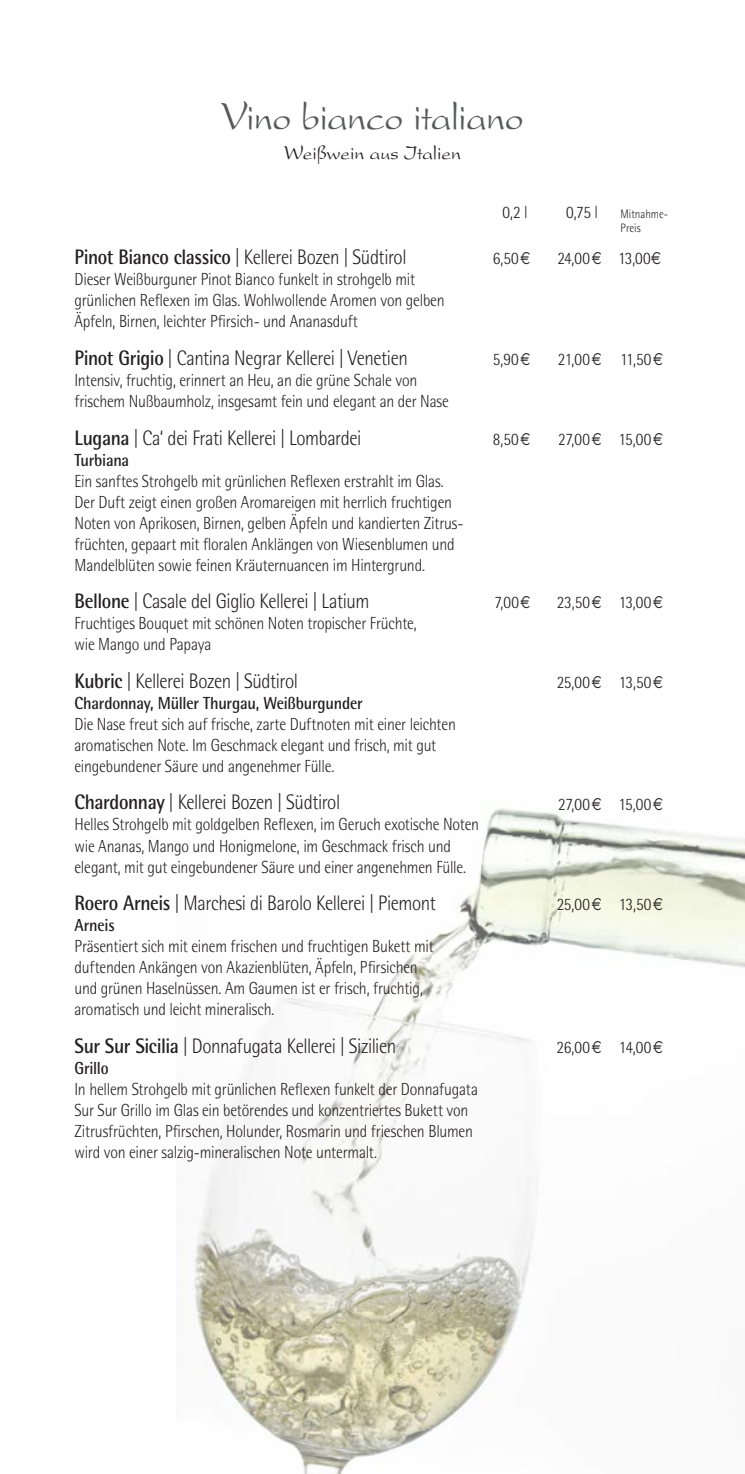
<style>
.page{position:relative;width:745px;height:1474px;background:#fff}
.page>*{position:absolute;margin:0;border:0;box-sizing:border-box;transform-origin:0 0}
.t1{font:42px "Present";letter-spacing:-.02em;color:#58595b;scale:.9 1}
.t2{font:300 21px "Rotis Semi Sans";letter-spacing:-.025em;color:#231f20;scale:.9 1}
.t3{font:21px "Present";letter-spacing:-.01em;color:#231f20;scale:.93 1}
.t4{font:300 17.5px/21px "Rotis Semi Sans";letter-spacing:-.01em;color:#231f20;scale:.9 1}
.t5{font:700 17.5px "Rotis Semi Sans";letter-spacing:-.015em;color:#231f20;scale:.9 1}
.t6{font:300 12.25px/14px "Rotis Semi Sans";color:#231f20;scale:.9 1}
.s1{font-weight:700}
.s2{font-family:"Euro Sans";font-weight:400}
</style>
<div class="page">
<img style="left:192px;top:808px;width:552px;height:665px">
<h1 class="t1" style="left:221px;top:93px;width:337px">Vino bianco italiano</h1>
<p class="t3" style="left:284px;top:141px;width:191px">Weißwein aus Italien</p>
<p class="t2" style="left:74px;top:245px;width:370px"><span class="s1">Pinot Bianco classico</span> | Kellerei Bozen | Südtirol</p>
<p class="t4" style="left:74px;top:269px;width:412px">Dieser Weißburguner Pinot Bianco funkelt in strohgelb mit grünlichen Reflexen im Glas. Wohlwollende Aromen von gelben<br>Äpfeln, Birnen, leichter Pfirsich- und Ananasduft</p>
<p class="t2" style="left:74px;top:346px;width:371px"><span class="s1">Pinot Grigio</span> | Cantina Negrar Kellerei | Venetien</p>
<p class="t4" style="left:74px;top:369px;width:417px">Intensiv, fruchtig, erinnert an Heu, an die grüne Schale von frischem Nußbaumholz, insgesamt fein und elegant an der Nase</p>
<p class="t2" style="left:74px;top:425px;width:320px"><span class="s1">Lugana</span> | Ca‘ dei Frati Kellerei | Lombardei</p>
<p class="t5" style="left:74px;top:449px;width:62px">Turbiana</p>
<p class="t4" style="left:74px;top:470px;width:433px">Ein sanftes Strohgelb mit grünlichen Reflexen erstrahlt im Glas.<br>Der Duft zeigt einen großen Aromareigen mit herrlich fruchtigen Noten von Aprikosen, Birnen, gelben Äpfeln und kandierten Zitrus&shy;früchten, gepaart mit floralen Anklängen von Wiesenblumen und Mandelblüten sowie feinen Kräuternuancen im Hintergrund.</p>
<p class="t2" style="left:74px;top:589px;width:329px"><span class="s1">Bellone</span> | Casale del Giglio Kellerei | Latium</p>
<p class="t4" style="left:74px;top:612px;width:381px">Fruchtiges Bouquet mit schönen Noten tropischer Früchte, wie Mango und Papaya</p>
<p class="t2" style="left:74px;top:668px;width:250px"><span class="s1">Kubric</span> | Kellerei Bozen | Südtirol</p>
<p class="t5" style="left:74px;top:692px;width:321px">Chardonnay, Müller Thurgau, Weißburgunder</p>
<p class="t4" style="left:74px;top:713px;width:425px">Die Nase freut sich auf frische, zarte Duftnoten mit einer leichten aromatischen Note. Im Geschmack elegant und frisch, mit gut eingebundener Säure und angenehmer Fülle.</p>
<p class="t2" style="left:74px;top:790px;width:296px"><span class="s1">Chardonnay</span> | Kellerei Bozen | Südtirol</p>
<p class="t4" style="left:74px;top:814px;width:451px">Helles Strohgelb mit goldgelben Reflexen, im Geruch exotische Noten wie Ananas, Mango und Honigmelone, im Geschmack frisch und elegant, mit gut eingebundener Säure und einer angenehmen Fülle.</p>
<p class="t2" style="left:74px;top:891px;width:402px"><span class="s1">Roero Arneis</span> | Marchesi di Barolo Kellerei | Piemont</p>
<p class="t5" style="left:74px;top:914px;width:46px">Arneis</p>
<p class="t4" style="left:74px;top:935px;width:400px">Präsentiert sich mit einem frischen und fruchtigen Bukett mit duftenden Ankängen von Akazienblüten, Äpfeln, Pfirsichen und grünen Haselnüssen. Am Gaumen ist er frisch, fruchtig, aromatisch und leicht mineralisch.</p>
<p class="t2" style="left:74px;top:1033px;width:358px"><span class="s1">Sur Sur Sicilia</span> | Donnafugata Kellerei | Sizilien</p>
<p class="t5" style="left:74px;top:1057px;width:39px">Grillo</p>
<p class="t4" style="left:74px;top:1078px;width:449px">In hellem Strohgelb mit grünlichen Reflexen funkelt der Donnafugata Sur Sur Grillo im Glas ein betörendes und konzentriertes Bukett von Zitrusfrüchten, Pfirschen, Holunder, Rosmarin und frieschen Blumen wird von einer salzig-mineralischen Note untermalt.</p>
<p class="t4" style="left:502px;top:202px;width:29px">0,2 l</p>
<p class="t4" style="left:566px;top:202px;width:37px">0,75 l</p>
<p class="t6" style="left:620px;top:207px;width:54px">Mitnahme-<br>Preis</p>
<p class="t4" style="left:492px;top:248px;width:43px">6,50<span class="s2">€</span></p>
<p class="t4" style="left:557px;top:248px;width:117px">24,00<span class="s2">€</span> 13,00<span class="s2">€</span></p>
<p class="t4" style="left:492px;top:348px;width:43px">5,90<span class="s2">€</span></p>
<p class="t4" style="left:557px;top:348px;width:118px">21,00<span class="s2">€</span> 11,50<span class="s2">€</span></p>
<p class="t4" style="left:492px;top:428px;width:43px">8,50<span class="s2">€</span></p>
<p class="t4" style="left:558px;top:428px;width:118px">27,00<span class="s2">€</span> 15,00<span class="s2">€</span></p>
<p class="t4" style="left:494px;top:592px;width:42px">7,00<span class="s2">€</span></p>
<p class="t4" style="left:556px;top:592px;width:119px">23,50<span class="s2">€</span> 13,00<span class="s2">€</span></p>
<p class="t4" style="left:556px;top:671px;width:119px">25,00<span class="s2">€</span> 13,50<span class="s2">€</span></p>
<p class="t4" style="left:558px;top:793px;width:118px">27,00<span class="s2">€</span> 15,00<span class="s2">€</span></p>
<p class="t4" style="left:556px;top:893px;width:119px">25,00<span class="s2">€</span> 13,50<span class="s2">€</span></p>
<p class="t4" style="left:556px;top:1036px;width:119px">26,00<span class="s2">€</span> 14,00<span class="s2">€</span></p>
</div>
